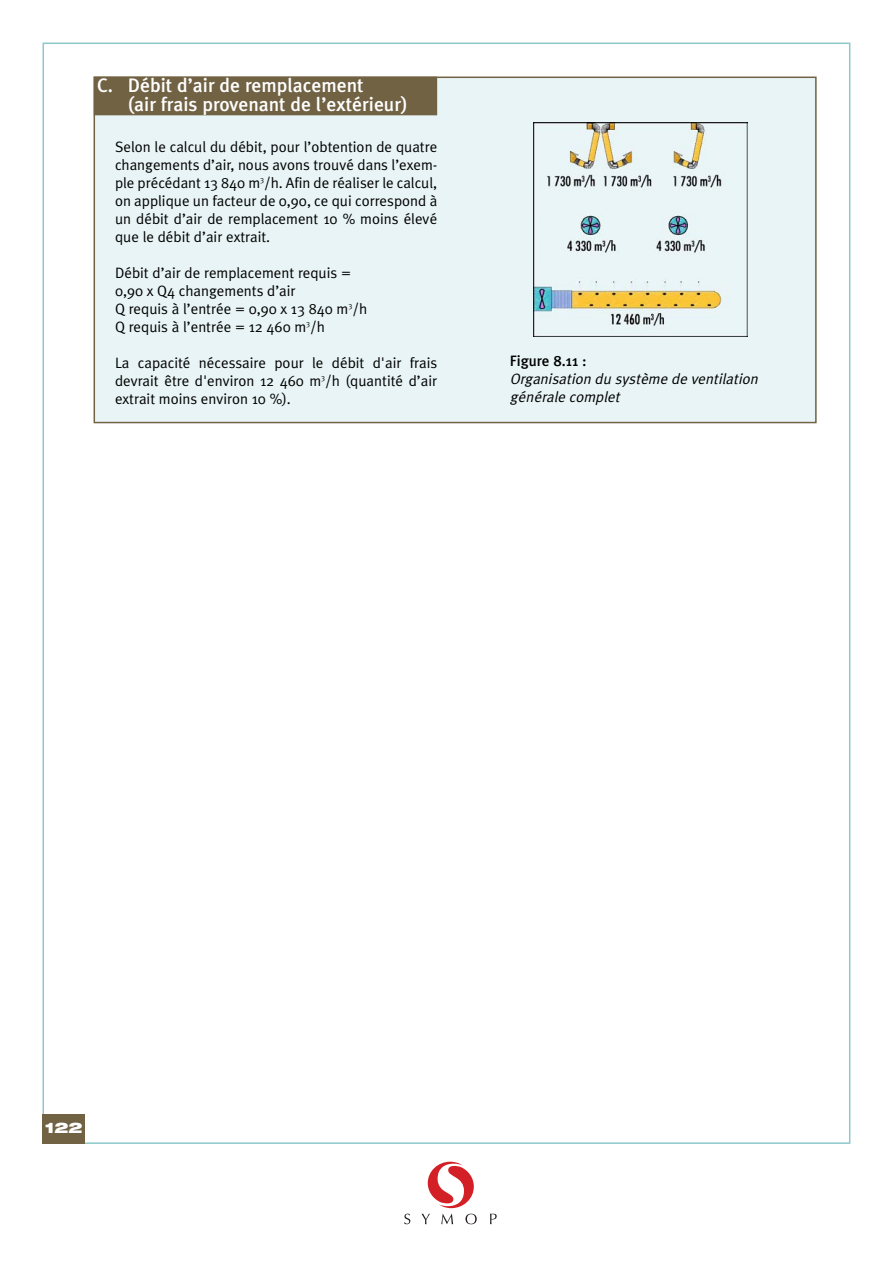
<style>
.page{position:relative;width:893px;height:1263px;background:#fff}
.page>*{position:absolute;margin:0;border:0;box-sizing:border-box;transform-origin:0 0}
.t1{font:500 19.5px/19.2px "Meta Plus";color:#fff}
.t2{font:15px/18px "Meta Plus Normal";color:#000;text-align:justify}
.t3{font:italic 15px/18px "Meta Plus Normal";color:#000}
.t4{font:500 15px "Meta Plus";color:#000}
.t5{font:900 expanded 14.55px "Helvetica Neue";color:#fff}
</style>
<div class="page">
<div style="left:43px;top:1114px;width:42px;height:30px;background:#716244"></div>
<svg style="left:428px;top:1162px;width:46px;height:46px"></svg>
<svg style="left:404px;top:1213px;width:6px;height:11px"></svg>
<svg style="left:421px;top:1214px;width:9px;height:10px"></svg>
<svg style="left:441px;top:1214px;width:12px;height:10px"></svg>
<svg style="left:465px;top:1214px;width:12px;height:10px"></svg>
<svg style="left:490px;top:1214px;width:7px;height:10px"></svg>
<div style="left:94px;top:77px;width:722px;height:346px;background:#e8f4f5"></div>
<div style="left:94px;top:77px;width:723px;height:346px;border:2px solid #716244"></div>
<div style="left:94px;top:77px;width:343px;height:19px;background:#716244"></div>
<div style="left:94px;top:96px;width:343px;height:19px;background:#716244"></div>
<img style="left:533px;top:123px;width:214px;height:213px">
<h1 class="t1" style="left:128px;top:76px;width:281px;text-indent:-31px">C. Débit d’air de remplacement<br>(air frais provenant de l’extérieur)</h1>
<p class="t2" style="left:115px;top:137px;width:324px">Selon le calcul du débit, pour l’obtention de quatre changements d’air, nous avons trouvé dans l’exem&shy;ple précédant 13 840 m<sup>3</sup>/h. Afin de réaliser le calcul, on applique un facteur de 0,90, ce qui correspond à un débit d’air de remplacement 10 % moins élevé que le débit d’air extrait.</p>
<p class="t2" style="left:115px;top:263px;width:254px;text-align:left">Débit d’air de remplacement requis =<br>0,90 x Q4 changements d’air<br>Q requis à l’entrée = 0,90 x 13 840 m<sup>3</sup>/h<br>Q requis à l’entrée = 12 460 m<sup>3</sup>/h</p>
<p class="t2" style="left:115px;top:353px;width:324px">La capacité nécessaire pour le débit d'air frais devrait être d'environ 12 460 m<sup>3</sup>/h (quantité d’air extrait moins environ 10 %).</p>
<p class="t4" style="left:510px;top:352px;width:78px">Figure 8.11 :</p>
<p class="t3" style="left:510px;top:370px;width:252px">Organisation du système de ventilation générale complet</p>
<p class="t5" style="left:45px;top:1122px;width:39px">122</p>
</div>
